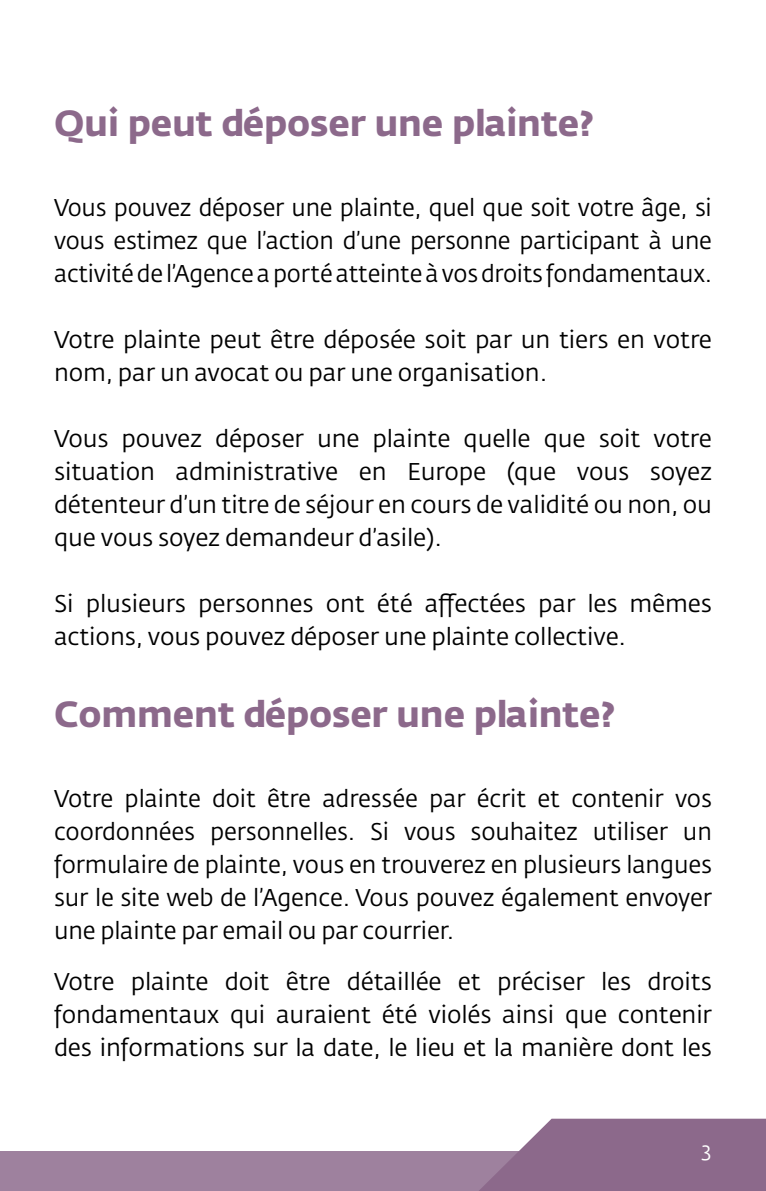
<style>
.page{position:relative;width:766px;height:1191px;background:#fff}
.page>*{position:absolute;margin:0;border:0;box-sizing:border-box;transform-origin:0 0}
.t1{font:700 36px "Fedra Sans Pro";letter-spacing:-.005em;color:#8c698b}
.Text{font:24px/33px "Fedra Sans Pro";letter-spacing:-.005em;color:#000;text-align:justify}
.t2{font:21px "Fedra Sans Pro";color:#fff}
</style>
<div class="page">
<div style="left:0;top:1151px;width:765px;height:40px;background:#9e819e"></div>
<svg style="left:479px;top:1118px;width:286px;height:73px"></svg>
<h1 class="t1" style="left:54px;top:101px;width:541px">Qui peut déposer une plainte?</h1>
<p class="Text" style="left:54px;top:191px;width:659px">Vous pouvez déposer une plainte, quel que soit votre âge, si vous estimez que l’action d’une personne participant à une activité de l’Agence a porté atteinte à vos droits fondamentaux.</p>
<p class="Text" style="left:54px;top:323px;width:659px">Votre plainte peut être déposée soit par un tiers en votre nom, par un avocat ou par une organisation.</p>
<p class="Text" style="left:54px;top:422px;width:659px">Vous pouvez déposer une plainte quelle que soit votre situation administrative en Europe (que vous soyez détenteur d’un titre de séjour en cours de validité ou non, ou que vous soyez demandeur d’asile).</p>
<p class="Text" style="left:54px;top:587px;width:659px">Si plusieurs personnes ont été affectées par les mêmes actions, vous pouvez déposer une plainte collective.</p>
<h1 class="t1" style="left:54px;top:692px;width:562px">Comment déposer une plainte?</h1>
<p class="Text" style="left:54px;top:782px;width:659px">Votre plainte doit être adressée par écrit et contenir vos coordonnées personnelles. Si vous souhaitez utiliser un formulaire de plainte, vous en trouverez en plusieurs langues sur le site web de l’Agence. Vous pouvez également envoyer une plainte par email ou par courrier.</p>
<p class="Text" style="left:54px;top:965px;width:659px">Votre plainte doit être détaillée et préciser les droits fondamentaux qui auraient été violés ainsi que contenir des informations sur la date, le lieu et la manière dont les</p>
<p class="t2" style="left:701px;top:1137px;width:11px">3</p>
</div>
